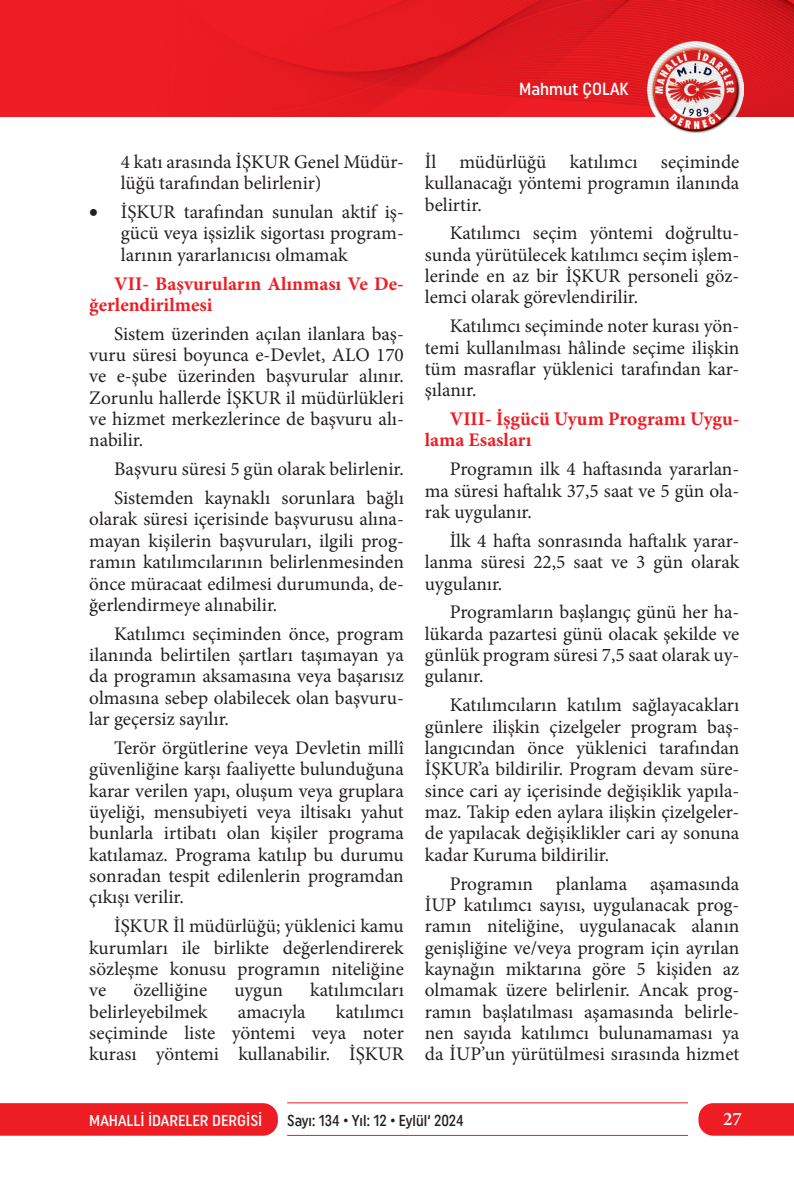
<style>
.page{position:relative;width:794px;height:1191px;background:#fff}
.page>*{position:absolute;margin:0;border:0;box-sizing:border-box;transform-origin:0 0}
.t1{font:19.25px/21.3px "Minion Pro";color:#231f20;text-align:justify}
.t2{font:700 19.25px/21.3px "Minion Pro";color:#ee1d23}
.t3{font:600 19.25px "Minion Pro";color:#fff}
.t4{font:500 17.5px "Uniform Condensed";color:#fff}
.t5{font:15.75px "Uniform Condensed 2";color:#231f20;scale:.95 1}
.t6{font:500 15.75px "Uniform Condensed";color:#fff}
</style>
<div class="page">
<div style="left:0;top:1103px;width:278px;height:32px;background:#ee1d23"></div>
<div style="left:698px;top:1103px;width:96px;height:32px;background:#ee1d23"></div>
<hr style="left:287px;top:1102px;width:401px;height:1px;background:#ee1d23">
<hr style="left:287px;top:1135px;width:401px;height:1px;background:#ee1d23">
<img style="left:647px;top:58px;width:96px;height:75px">
<img style="left:8px;top:0;width:786px;height:58px">
<img style="left:743px;top:58px;width:51px;height:59px">
<img style="left:8px;top:58px;width:639px;height:59px">
<p class="t4" style="left:519px;top:78px;width:111px">Mahmut ÇOLAK</p>
<p class="t1" style="left:121px;top:151px;width:284px">4 katı arasında İŞKUR Genel Müdür&shy;lüğü tarafından belirlenir)</p>
<p class="t1" style="left:121px;top:201px;width:284px;text-indent:-31px">• İŞKUR tarafından sunulan aktif iş&shy;gücü veya işsizlik sigortası program&shy;larının yararlanıcısı olmamak</p>
<p class="t2" style="left:89px;top:272px;width:316px;text-indent:25px">VII- Başvuruların Alınması Ve De&shy;ğerlendirilmesi</p>
<p class="t1" style="left:89px;top:323px;width:316px;text-indent:25px">Sistem üzerinden açılan ilanlara baş&shy;vuru süresi boyunca e-Devlet, ALO 170 ve e-şube üzerinden başvurular alınır.<br>Zorunlu hallerde İŞKUR il müdürlükleri ve hizmet merkezlerince de başvuru alı&shy;nabilir.</p>
<p class="t1" style="left:114px;top:455px;width:291px;line-height:28.9px">Başvuru süresi 5 gün olarak belirlenir.<br>Sistemden kaynaklı sorunlara bağlı</p>
<p class="t1" style="left:89px;top:509px;width:316px">olarak süresi içerisinde başvurusu alına&shy;mayan kişilerin başvuruları, ilgili prog&shy;ramın katılımcılarının belirlenmesinden önce müracaat edilmesi durumunda, de&shy;ğerlendirmeye alınabilir.</p>
<p class="t1" style="left:89px;top:623px;width:316px;text-indent:25px">Katılımcı seçiminden önce, program ilanında belirtilen şartları taşımayan ya da programın aksamasına veya başarısız olmasına sebep olabilecek olan başvuru&shy;lar geçersiz sayılır.</p>
<p class="t1" style="left:89px;top:737px;width:316px;text-indent:25px">Terör örgütlerine veya Devletin millî güvenliğine karşı faaliyette bulunduğuna karar verilen yapı, oluşum veya gruplara üyeliği, mensubiyeti veya iltisakı yahut bunlarla irtibatı olan kişiler programa katılamaz. Programa katılıp bu durumu sonradan tespit edilenlerin programdan çıkışı verilir.</p>
<p class="t1" style="left:89px;top:915px;width:316px;text-indent:25px">İŞKUR İl müdürlüğü; yüklenici kamu kurumları ile birlikte değerlendirerek sözleşme konusu programın niteliğine ve</p>
<p class="t1" style="left:133px;top:979px;width:75px">özelliğine</p>
<p class="t1" style="left:234px;top:979px;width:50px">uygun</p>
<p class="t1" style="left:310px;top:979px;width:95px">katılımcıları</p>
<p class="t1" style="left:89px;top:1001px;width:120px">belirleyebilmek</p>
<p class="t1" style="left:238px;top:1001px;width:69px">amacıyla</p>
<p class="t1" style="left:89px;top:1001px;width:316px;text-indent:247px">katılımcı seçiminde liste yöntemi veya noter kurası yöntemi kullanabilir. İŞKUR</p>
<p class="t1" style="left:425px;top:151px;width:316px">İl müdürlüğü katılımcı seçiminde kullanacağı yöntemi programın ilanında belirtir.</p>
<p class="t1" style="left:425px;top:223px;width:316px;text-indent:25px">Katılımcı seçim yöntemi doğrultu&shy;sunda yürütülecek katılımcı seçim işlem&shy;lerinde en az bir İŞKUR personeli göz&shy;lemci olarak görevlendirilir.</p>
<p class="t1" style="left:425px;top:315px;width:316px;text-indent:25px">Katılımcı seçiminde noter kurası yön&shy;temi kullanılması hâlinde seçime ilişkin tüm masraflar yüklenici tarafından kar&shy;şılanır.</p>
<p class="t2" style="left:425px;top:408px;width:316px;text-indent:25px">VIII- İşgücü Uyum Programı Uygu&shy;lama Esasları</p>
<p class="t1" style="left:425px;top:458px;width:316px;text-indent:25px">Programın ilk 4 haftasında yararlan&shy;ma süresi haftalık 37,5 saat ve 5 gün ola&shy;rak uygulanır.</p>
<p class="t1" style="left:425px;top:530px;width:316px;text-indent:25px">İlk 4 hafta sonrasında haftalık yarar&shy;lanma süresi 22,5 saat ve 3 gün olarak uygulanır.</p>
<p class="t1" style="left:425px;top:601px;width:316px;text-indent:25px">Programların başlangıç günü her ha&shy;lükarda pazartesi günü olacak şekilde ve günlük program süresi 7,5 saat olarak uy&shy;gulanır.</p>
<p class="t1" style="left:425px;top:694px;width:316px;text-indent:25px">Katılımcıların katılım sağlayacakları günlere ilişkin çizelgeler program baş&shy;langıcından önce yüklenici tarafından İŞKUR’a bildirilir. Program devam süre&shy;since cari ay içerisinde değişiklik yapıla&shy;maz. Takip eden aylara ilişkin çizelgeler&shy;de yapılacak değişiklikler cari ay sonuna kadar Kuruma bildirilir.</p>
<p class="t1" style="left:425px;top:872px;width:316px;text-indent:25px">Programın planlama aşamasında İUP katılımcı sayısı, uygulanacak prog&shy;ramın niteliğine, uygulanacak alanın genişliğine ve/veya program için ayrılan kaynağın miktarına göre 5 kişiden az olmamak üzere belirlenir. Ancak prog&shy;ramın başlatılması aşamasında belirle&shy;nen sayıda katılımcı bulunamaması ya da İUP’un yürütülmesi sırasında hizmet</p>
<p class="t6" style="left:89px;top:1111px;width:175px">MAHALLİ İDARELER DERGİSİ</p>
<p class="t5" style="left:287px;top:1111px;width:187px">Sayı: 134 • Yıl: 12 • Eylül‘ 2024</p>
<p class="t3" style="left:723px;top:1105px;width:20px">27</p>
</div>
